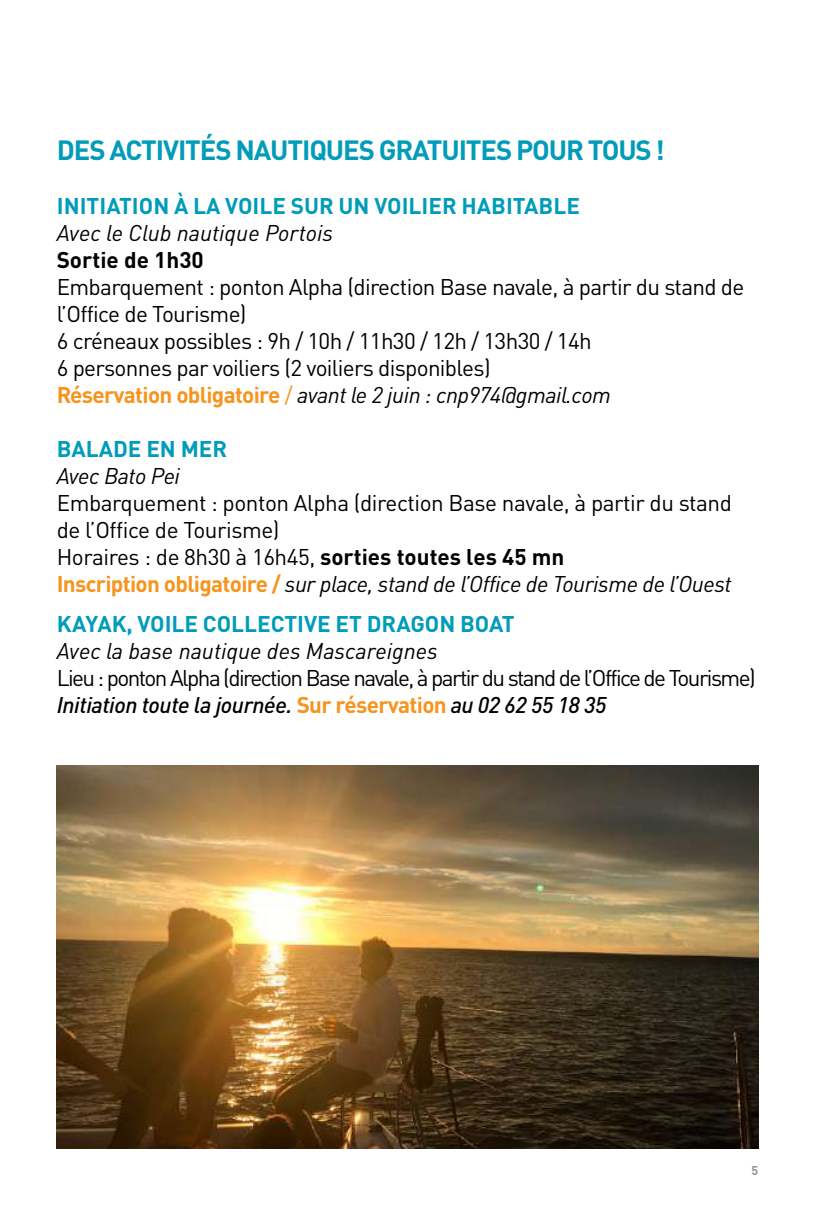
<style>
.page{position:relative;width:815px;height:1205px;background:#fff}
.page>*{position:absolute;margin:0;border:0;box-sizing:border-box;transform-origin:0 0}
.t1{font:700 27.5px "DIN Pro";letter-spacing:-.04em;color:#009cba}
.t2{font:22.5px/27px "DIN Pro";letter-spacing:-.03em;color:#000}
.t3{font:22.5px/27px "DIN Pro";letter-spacing:-.07em;color:#000}
.t4{font:700 22.5px "DIN Pro";color:#009cba}
.t5{font:italic 22.5px "DIN Pro";color:#000}
.t6{font:700 22.5px "DIN Pro";color:#000}
.t7{font:italic 22.5px "DIN Pro";letter-spacing:-.025em;color:#000}
.t8{font:700 12.5px "DIN Pro";color:#939598}
.s1{font-weight:700;color:#f7941e}
.s2{color:#f7941e}
.s3{font-style:italic}
.s4{font-weight:700}
.s5{font-weight:500;font-style:italic}
</style>
<div class="page">
<img style="left:57px;top:765px;width:701px;height:383px">
<p class="t1" style="left:57px;top:127px;width:609px">DES ACTIVITÉS NAUTIQUES GRATUITES POUR TOUS !</p>
<p class="t4" style="left:57px;top:187px;width:525px">INITIATION À LA VOILE SUR UN VOILIER HABITABLE</p>
<p class="t5" style="left:57px;top:216px;width:278px">Avec le Club nautique Portois</p>
<p class="t6" style="left:57px;top:241px;width:149px">Sortie de 1h30</p>
<p class="t2" style="left:57px;top:271px;width:689px">Embarquement : ponton Alpha (direction Base navale, à partir du stand de l’Office de Tourisme)<br>6 créneaux possibles : 9h / 10h / 11h30 / 12h / 13h30 / 14h<br>6 personnes par voiliers (2 voiliers disponibles)<br><span class="s1">Réservation obligatoire</span> <span class="s2">/</span> <span class="s3">avant le 2 juin : cnp974@gmail.com</span></p>
<p class="t4" style="left:57px;top:430px;width:172px">BALADE EN MER</p>
<p class="t7" style="left:57px;top:459px;width:125px">Avec Bato Pei</p>
<p class="t2" style="left:57px;top:487px;width:677px">Embarquement : ponton Alpha (direction Base navale, à partir du stand de l’Office de Tourisme)<br>Horaires : de 8h30 à 16h45, <span class="s4">sorties toutes les 45 mn<br></span><span class="s1">Inscription obligatoire /</span> <span class="s3">sur place, stand de l’Office de Tourisme de l’Ouest</span></p>
<p class="t4" style="left:57px;top:605px;width:459px">KAYAK, VOILE COLLECTIVE ET DRAGON BOAT</p>
<p class="t5" style="left:57px;top:633px;width:383px">Avec la base nautique des Mascareignes</p>
<p class="t3" style="left:57px;top:662px;width:701px">Lieu : ponton Alpha (direction Base navale, à partir du stand de l’Office de Tourisme)<br><span class="s5">Initiation toute la journée.</span> <span class="s1">Sur réservation</span> <span class="s5">au 02 62 55 18 35</span></p>
<p class="t8" style="left:751px;top:1160px;width:8px">5</p>
</div>
